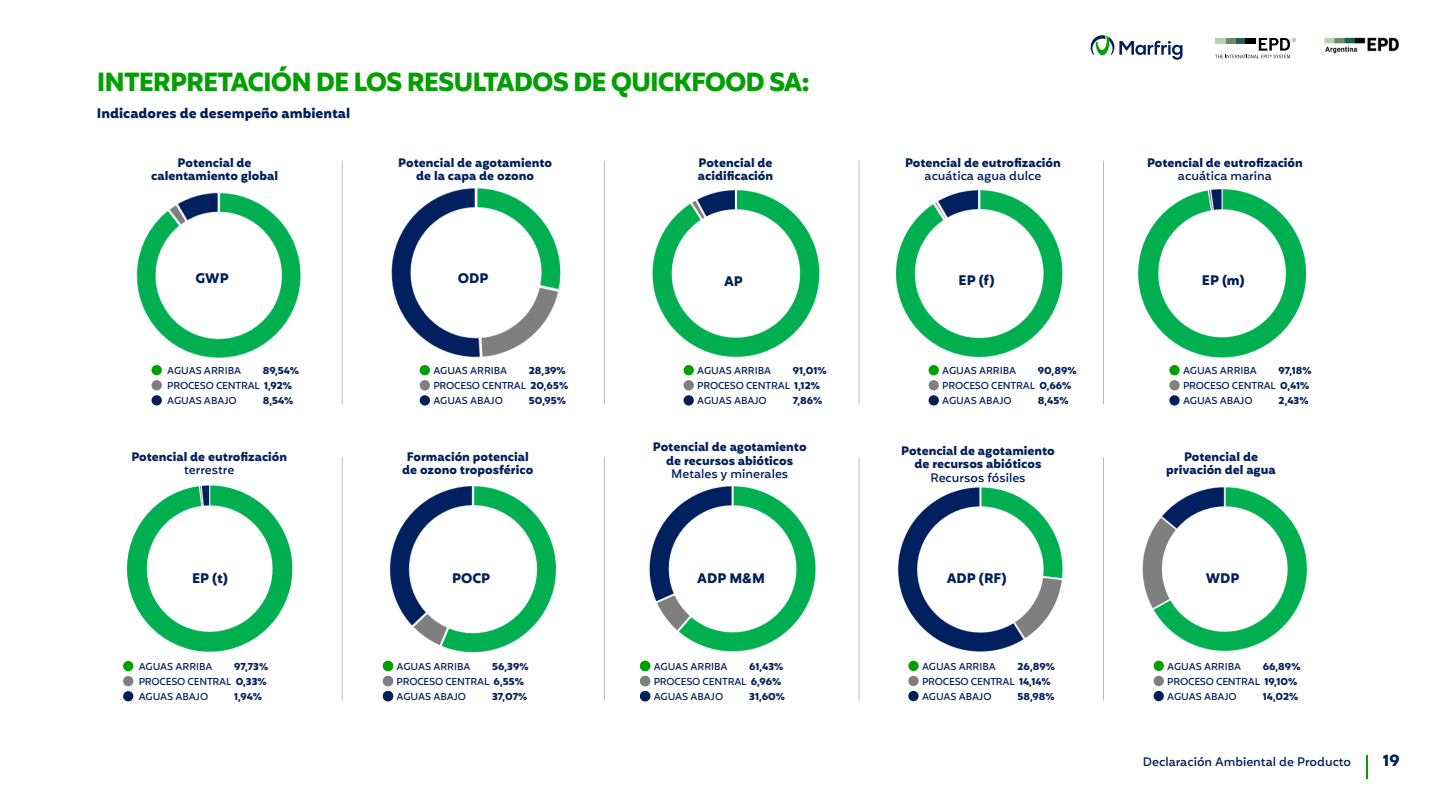
<style>
.page{position:relative;width:1440px;height:810px;background:#fff}
.page>*{position:absolute;margin:0;border:0;box-sizing:border-box;transform-origin:0 0}
.t1{font:700 25.5px "Mohr";letter-spacing:-.04em;color:#00a000}
.t2{font:700 15.75px "Mohr";color:#021f59}
.t3{font:700 13.5px "Mohr";color:#021f59}
.t4{font:700 12px/13.6px "Mohr";color:#021f59;text-align:center}
.t5{font:500 12px "Mohr";color:#021f59}
.t6{font:500 9.75px/15.1px "Mohr";letter-spacing:-.02em;color:#021f59}
.t7{font:500 9.75px "Mohr";color:#021f59}
.t8{font:700 9.75px "Mohr";color:#021f59}
.s1{font-weight:700}
</style>
<div class="page">
<img style="left:127px;top:485px;width:166px;height:167px">
<img style="left:1138px;top:189px;width:169px;height:169px">
<svg style="left:1091px;top:35px;width:91px;height:25px"></svg>
<svg style="left:1215px;top:38px;width:81px;height:20px"></svg>
<img style="left:1324px;top:37px;width:75px;height:17px">
<svg style="left:1367px;top:755px;width:1px;height:24px"></svg>
<div style="left:152px;top:365px;width:10px;height:10px;background:#00a000;border-radius:50%"></div>
<div style="left:152px;top:380px;width:10px;height:10px;background:#7f7f7f;border-radius:50%"></div>
<div style="left:152px;top:395px;width:10px;height:11px;background:#021f59;border-radius:50%"></div>
<hr style="left:342px;top:161px;width:1px;height:243px;background:#bcbcbc">
<hr style="left:342px;top:457px;width:1px;height:243px;background:#bcbcbc">
<hr style="left:604px;top:161px;width:1px;height:243px;background:#bcbcbc">
<hr style="left:604px;top:457px;width:1px;height:243px;background:#bcbcbc">
<hr style="left:859px;top:161px;width:1px;height:243px;background:#bcbcbc">
<hr style="left:859px;top:457px;width:1px;height:243px;background:#bcbcbc">
<hr style="left:1103px;top:161px;width:1px;height:243px;background:#bcbcbc">
<hr style="left:1103px;top:457px;width:1px;height:243px;background:#bcbcbc">
<div style="left:123px;top:661px;width:10px;height:10px;background:#00a000;border-radius:50%"></div>
<div style="left:123px;top:676px;width:10px;height:10px;background:#7f7f7f;border-radius:50%"></div>
<div style="left:123px;top:691px;width:10px;height:10px;background:#021f59;border-radius:50%"></div>
<div style="left:684px;top:365px;width:10px;height:10px;background:#00a000;border-radius:50%"></div>
<div style="left:684px;top:380px;width:10px;height:10px;background:#7f7f7f;border-radius:50%"></div>
<div style="left:684px;top:395px;width:10px;height:11px;background:#021f59;border-radius:50%"></div>
<div style="left:1169px;top:365px;width:11px;height:10px;background:#00a000;border-radius:50%"></div>
<div style="left:1169px;top:380px;width:11px;height:10px;background:#7f7f7f;border-radius:50%"></div>
<div style="left:1169px;top:395px;width:11px;height:11px;background:#021f59;border-radius:50%"></div>
<img style="left:136px;top:192px;width:165px;height:166px">
<img style="left:391px;top:188px;width:170px;height:180px">
<div style="left:420px;top:365px;width:10px;height:10px;background:#00a000;border-radius:50%"></div>
<div style="left:420px;top:380px;width:10px;height:10px;background:#7f7f7f;border-radius:50%"></div>
<div style="left:420px;top:395px;width:10px;height:11px;background:#021f59;border-radius:50%"></div>
<img style="left:652px;top:190px;width:168px;height:168px">
<img style="left:895px;top:190px;width:168px;height:167px">
<div style="left:929px;top:365px;width:10px;height:10px;background:#00a000;border-radius:50%"></div>
<div style="left:929px;top:380px;width:10px;height:10px;background:#7f7f7f;border-radius:50%"></div>
<div style="left:929px;top:395px;width:10px;height:11px;background:#021f59;border-radius:50%"></div>
<img style="left:389px;top:486px;width:168px;height:167px">
<div style="left:383px;top:661px;width:10px;height:10px;background:#00a000;border-radius:50%"></div>
<div style="left:383px;top:676px;width:10px;height:10px;background:#7f7f7f;border-radius:50%"></div>
<div style="left:383px;top:691px;width:10px;height:10px;background:#021f59;border-radius:50%"></div>
<img style="left:649px;top:486px;width:167px;height:166px">
<div style="left:640px;top:661px;width:10px;height:10px;background:#00a000;border-radius:50%"></div>
<div style="left:640px;top:676px;width:10px;height:10px;background:#7f7f7f;border-radius:50%"></div>
<div style="left:640px;top:691px;width:10px;height:10px;background:#021f59;border-radius:50%"></div>
<img style="left:898px;top:487px;width:165px;height:165px">
<div style="left:908px;top:661px;width:11px;height:10px;background:#00a000;border-radius:50%"></div>
<div style="left:908px;top:676px;width:11px;height:10px;background:#7f7f7f;border-radius:50%"></div>
<div style="left:908px;top:691px;width:11px;height:10px;background:#021f59;border-radius:50%"></div>
<img style="left:1142px;top:487px;width:165px;height:164px">
<div style="left:1154px;top:661px;width:10px;height:10px;background:#00a000;border-radius:50%"></div>
<div style="left:1154px;top:676px;width:10px;height:10px;background:#7f7f7f;border-radius:50%"></div>
<div style="left:1154px;top:691px;width:10px;height:10px;background:#021f59;border-radius:50%"></div>
<h1 class="t1" style="left:97px;top:67px;width:715px">INTERPRETACIÓN DE LOS RESULTADOS DE QUICKFOOD SA:</h1>
<h3 class="t3" style="left:97px;top:106px;width:255px">Indicadores de desempeño ambiental</h3>
<p class="t4" style="left:151px;top:156px;width:128px">Potencial de calentamiento global</p>
<p class="t4" style="left:398px;top:156px;width:155px">Potencial de agotamiento de la capa de ozono</p>
<p class="t4" style="left:905px;top:156px;width:157px">Potencial de eutrofización</p>
<p class="t4" style="left:698px;top:156px;width:77px;text-align:left">Potencial de acidificación</p>
<p class="t5" style="left:925px;top:169px;width:118px">acuática agua dulce</p>
<p class="t4" style="left:1147px;top:156px;width:157px">Potencial de eutrofización</p>
<p class="t5" style="left:1178px;top:169px;width:95px">acuática marina</p>
<h3 class="t3" style="left:196px;top:270px;width:35px">GWP</h3>
<h3 class="t3" style="left:458px;top:270px;width:32px">ODP</h3>
<h3 class="t3" style="left:724px;top:273px;width:20px">AP</h3>
<h3 class="t3" style="left:959px;top:273px;width:38px">EP (f)</h3>
<h3 class="t3" style="left:1202px;top:273px;width:44px">EP (m)</h3>
<p class="t7" style="left:167px;top:365px;width:75px">AGUAS ARRIBA</p>
<p class="t6" style="left:167px;top:363px;width:133px;text-indent:96px"><span class="s1">89,54%<br></span>PROCESO CENTRAL <span class="s1">1,92%<br></span>AGUAS ABAJO</p>
<p class="t8" style="left:263px;top:395px;width:32px">8,54%</p>
<p class="t6" style="left:433px;top:363px;width:136px;text-indent:96px"><span class="s1">28,39%<br></span>PROCESO CENTRAL <span class="s1">20,65%<br></span>AGUAS ABAJO</p>
<p class="t7" style="left:433px;top:365px;width:75px">AGUAS ARRIBA</p>
<p class="t8" style="left:529px;top:395px;width:39px">50,95%</p>
<p class="t7" style="left:697px;top:365px;width:75px">AGUAS ARRIBA</p>
<p class="t6" style="left:697px;top:363px;width:131px;text-indent:96px"><span class="s1">91,01%<br></span>PROCESO CENTRAL <span class="s1">1,12%<br></span>AGUAS ABAJO</p>
<p class="t8" style="left:793px;top:395px;width:31px">7,86%</p>
<p class="t7" style="left:942px;top:365px;width:75px">AGUAS ARRIBA</p>
<p class="t6" style="left:942px;top:363px;width:136px;text-indent:96px"><span class="s1">90,89%<br></span>PROCESO CENTRAL <span class="s1">0,66%<br></span>AGUAS ABAJO</p>
<p class="t8" style="left:1038px;top:395px;width:32px">8,45%</p>
<p class="t7" style="left:1183px;top:365px;width:75px">AGUAS ARRIBA</p>
<p class="t6" style="left:1183px;top:363px;width:130px;text-indent:96px"><span class="s1">97,18%<br></span>PROCESO CENTRAL <span class="s1">0,41%<br></span>AGUAS ABAJO</p>
<p class="t8" style="left:1279px;top:395px;width:31px">2,43%</p>
<p class="t4" style="left:131px;top:450px;width:157px">Potencial de eutrofización</p>
<p class="t5" style="left:184px;top:463px;width:52px">terrestre</p>
<p class="t4" style="left:402px;top:450px;width:133px">Formación potencial de ozono troposférico</p>
<p class="t4" style="left:653px;top:440px;width:155px">Potencial de agotamiento de recursos abióticos</p>
<p class="t5" style="left:671px;top:467px;width:119px">Metales y minerales</p>
<p class="t4" style="left:901px;top:444px;width:155px">Potencial de agotamiento de recursos abióticos</p>
<p class="t5" style="left:930px;top:471px;width:97px">Recursos fósiles</p>
<p class="t4" style="left:1166px;top:450px;width:111px">Potencial de privación del agua</p>
<h3 class="t3" style="left:192px;top:570px;width:37px">EP (t)</h3>
<h3 class="t3" style="left:452px;top:570px;width:40px">POCP</h3>
<h3 class="t3" style="left:697px;top:570px;width:69px">ADP M&amp;M</h3>
<h3 class="t3" style="left:947px;top:570px;width:62px">ADP (RF)</h3>
<h3 class="t3" style="left:1206px;top:570px;width:35px">WDP</h3>
<p class="t7" style="left:139px;top:660px;width:75px">AGUAS ARRIBA</p>
<p class="t6" style="left:139px;top:659px;width:131px;text-indent:96px"><span class="s1">97,73%<br></span>PROCESO CENTRAL <span class="s1">0,33%<br></span>AGUAS ABAJO</p>
<p class="t8" style="left:234px;top:691px;width:29px">1,94%</p>
<p class="t7" style="left:397px;top:660px;width:75px">AGUAS ARRIBA</p>
<p class="t6" style="left:397px;top:659px;width:133px;text-indent:96px"><span class="s1">56,39%<br></span>PROCESO CENTRAL <span class="s1">6,55%<br></span>AGUAS ABAJO</p>
<p class="t8" style="left:492px;top:691px;width:37px">37,07%</p>
<p class="t7" style="left:654px;top:660px;width:75px">AGUAS ARRIBA</p>
<p class="t6" style="left:654px;top:659px;width:131px;text-indent:96px"><span class="s1">61,43%<br></span>PROCESO CENTRAL <span class="s1">6,96%<br></span>AGUAS ABAJO</p>
<p class="t8" style="left:749px;top:691px;width:37px">31,60%</p>
<p class="t6" style="left:922px;top:659px;width:134px;text-indent:96px"><span class="s1">26,89%<br></span>PROCESO CENTRAL <span class="s1">14,14%<br></span>AGUAS ABAJO</p>
<p class="t7" style="left:922px;top:660px;width:75px">AGUAS ARRIBA</p>
<p class="t8" style="left:1018px;top:691px;width:39px">58,98%</p>
<p class="t7" style="left:1167px;top:660px;width:75px">AGUAS ARRIBA</p>
<p class="t6" style="left:1167px;top:659px;width:135px;text-indent:96px"><span class="s1">66,89%<br></span>PROCESO CENTRAL <span class="s1">19,10%<br></span>AGUAS ABAJO</p>
<p class="t8" style="left:1263px;top:691px;width:37px">14,02%</p>
<p class="t5" style="left:1143px;top:755px;width:210px">Declaración Ambiental de Producto</p>
<h2 class="t2" style="left:1383px;top:752px;width:18px">19</h2>
</div>
